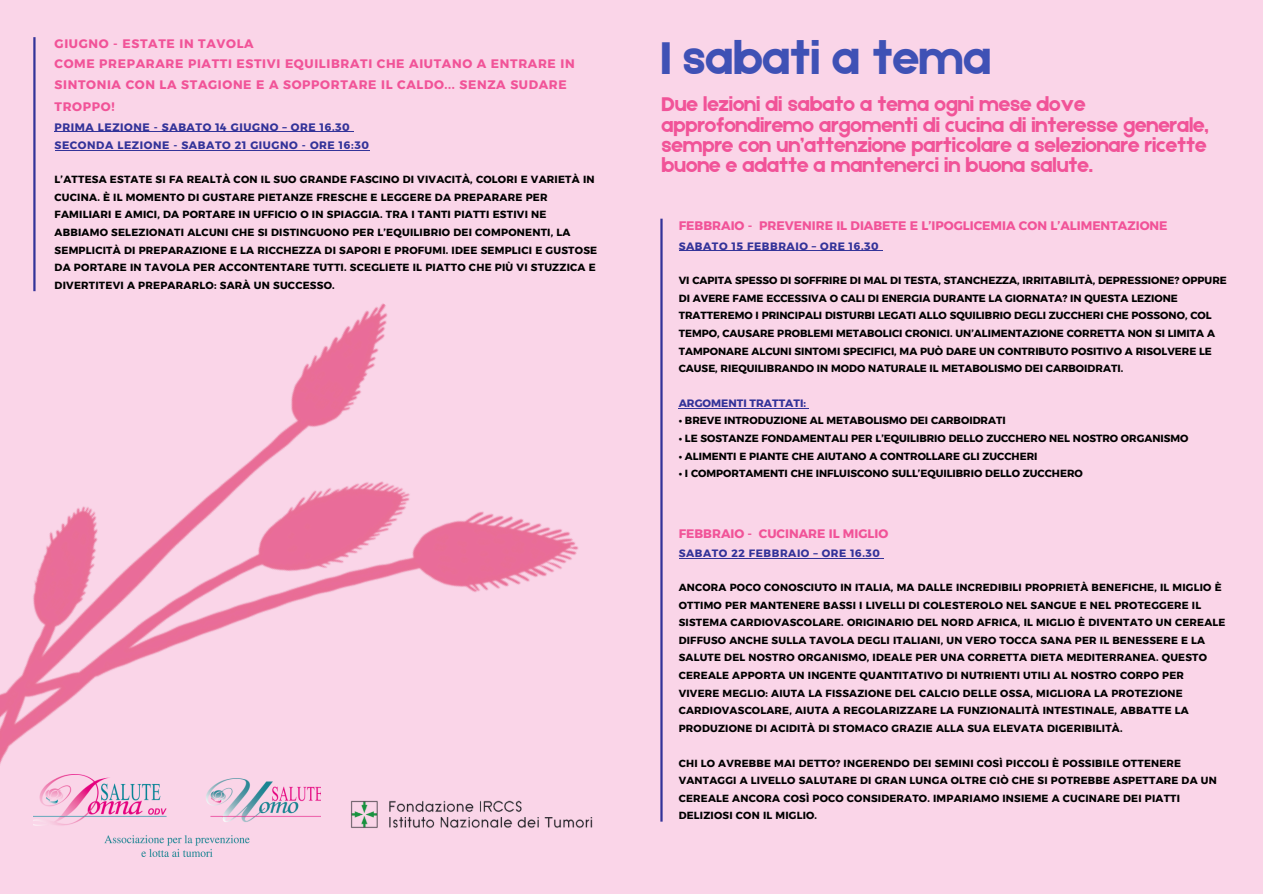
<style>
.page{position:relative;width:1263px;height:894px;background:#fff}
.page>*{position:absolute;margin:0;border:0;box-sizing:border-box;transform-origin:0 0}
.t1{font:48.75px "Etna";letter-spacing:-.005em;color:#3f51b5}
.t2{font:21.3px/20.2px "Etna";letter-spacing:-.005em;color:#f15398}
.t3{font:12.3px/19.8px "Kief Montaser Bold";letter-spacing:.05em;color:#f15398}
.t4{font:12.3px "Kief Montaser Bold";color:#f15398}
.t5{font:10.8px/18.5px "Kief Montaser Bold";letter-spacing:.05em;color:#339}
.t6{font:10.65px "Kief Montaser Bold";letter-spacing:.05em;color:#339}
.t7{font:10.65px "Kief Montaser Bold";color:#339}
.t8{font:10.35px/17.5px "Kief Montaser Bold";color:#000}
.t9{font:10.35px/17.7px "Kief Montaser Bold";letter-spacing:.02em;color:#000}
.t10{font:10.2px/17.5px "Kief Montaser Bold";letter-spacing:.02em;color:#000}
</style>
<div class="page">
<div style="left:0;top:0;width:1263px;height:893px;background:#fad5e8"></div>
<hr style="left:660px;top:218px;width:3px;height:603px;background:#339">
<hr style="left:33px;top:37px;width:3px;height:254px;background:#339">
<img style="left:0;top:203px;width:579px;height:654px">
<hr style="left:679px;top:558px;width:202px;height:1px;background:#339">
<hr style="left:679px;top:250px;width:200px;height:1px;background:#339">
<hr style="left:679px;top:408px;width:127px;height:1px;background:#339">
<hr style="left:55px;top:131px;width:107px;height:1px;background:#339">
<hr style="left:162px;top:131px;width:188px;height:1px;background:#339">
<hr style="left:55px;top:150px;width:126px;height:1px;background:#339">
<hr style="left:181px;top:150px;width:189px;height:1px;background:#339">
<img style="left:33px;top:774px;width:287px;height:81px">
<img style="left:343px;top:771px;width:250px;height:86px">
<p class="t3" style="left:55px;top:34px;width:522px">GIUGNO - ESTATE IN TAVOLA<br>COME PREPARARE PIATTI ESTIVI EQUILIBRATI CHE AIUTANO A ENTRARE IN</p>
<p class="t3" style="left:55px;top:74px;width:514px;line-height:21.3px">SINTONIA CON LA STAGIONE E A SOPPORTARE IL CALDO... SENZA SUDARE<br>TROPPO!</p>
<p class="t5" style="left:55px;top:117px;width:316px">PRIMA LEZIONE - SABATO 14 GIUGNO – ORE 16.30<br>SECONDA LEZIONE - SABATO 21 GIUGNO - ORE 16:30</p>
<h1 class="t9" style="left:55px;top:170px;width:544px">L’ATTESA ESTATE SI FA REALTÀ CON IL SUO GRANDE FASCINO DI VIVACITÀ, COLORI E VARIETÀ IN CUCINA. È IL MOMENTO DI GUSTARE PIETANZE FRESCHE E LEGGERE DA PREPARARE PER FAMILIARI E AMICI, DA PORTARE IN UFFICIO O IN SPIAGGIA. TRA I TANTI PIATTI ESTIVI NE ABBIAMO SELEZIONATI ALCUNI CHE SI DISTINGUONO PER L’EQUILIBRIO DEI COMPONENTI, LA SEMPLICITÀ DI PREPARAZIONE E LA RICCHEZZA DI SAPORI E PROFUMI. IDEE SEMPLICI E GUSTOSE DA PORTARE IN TAVOLA PER ACCONTENTARE TUTTI. SCEGLIETE IL PIATTO CHE PIÙ VI STUZZICA E DIVERTITEVI A PREPARARLO: SARÀ UN SUCCESSO.</h1>
<p class="t1" style="left:661px;top:24px;width:331px">I sabati a tema</p>
<p class="t2" style="left:661px;top:93px;width:549px">Due lezioni di sabato a tema ogni mese dove approfondiremo argomenti di cucina di interesse generale, sempre con un’attenzione particolare a selezionare ricette buone e adatte a mantenerci in buona salute.</p>
<p class="t4" style="left:679px;top:218px;width:490px">FEBBRAIO - PREVENIRE IL DIABETE E L’IPOGLICEMIA CON L’ALIMENTAZIONE</p>
<p class="t6" style="left:679px;top:239px;width:201px">SABATO 15 FEBBRAIO – ORE 16.30</p>
<p class="t8" style="left:679px;top:271px;width:550px">VI CAPITA SPESSO DI SOFFRIRE DI MAL DI TESTA, STANCHEZZA, IRRITABILITÀ, DEPRESSIONE? OPPURE DI AVERE FAME ECCESSIVA O CALI DI ENERGIA DURANTE LA GIORNATA? IN QUESTA LEZIONE TRATTEREMO I PRINCIPALI DISTURBI LEGATI ALLO SQUILIBRIO DEGLI ZUCCHERI CHE POSSONO, COL TEMPO, CAUSARE PROBLEMI METABOLICI CRONICI. UN’ALIMENTAZIONE CORRETTA NON SI LIMITA A</p>
<p class="t8" style="left:679px;top:342px;width:535px">TAMPONARE ALCUNI SINTOMI SPECIFICI, MA PUÒ DARE UN CONTRIBUTO POSITIVO A RISOLVERE LE<br>CAUSE, RIEQUILIBRANDO IN MODO NATURALE IL METABOLISMO DEI CARBOIDRATI.</p>
<p class="t7" style="left:679px;top:397px;width:129px">ARGOMENTI TRATTATI:</p>
<p class="t8" style="left:679px;top:411px;width:328px">• BREVE INTRODUZIONE AL METABOLISMO DEI CARBOIDRATI</p>
<p class="t8" style="left:679px;top:429px;width:511px">• LE SOSTANZE FONDAMENTALI PER L’EQUILIBRIO DELLO ZUCCHERO NEL NOSTRO ORGANISMO</p>
<h3 class="t8" style="left:679px;top:447px;width:360px">• ALIMENTI E PIANTE CHE AIUTANO A CONTROLLARE GLI ZUCCHERI</h3>
<p class="t8" style="left:679px;top:464px;width:406px">• I COMPORTAMENTI CHE INFLUISCONO SULL’EQUILIBRIO DELLO ZUCCHERO</p>
<p class="t4" style="left:679px;top:525px;width:75px">FEBBRAIO -</p>
<p class="t4" style="left:759px;top:525px;width:131px">CUCINARE IL MIGLIO</p>
<p class="t6" style="left:679px;top:547px;width:203px">SABATO 22 FEBBRAIO – ORE 16.30</p>
<p class="t10" style="left:679px;top:578px;width:548px">ANCORA POCO CONOSCIUTO IN ITALIA, MA DALLE INCREDIBILI PROPRIETÀ BENEFICHE, IL MIGLIO È OTTIMO PER MANTENERE BASSI I LIVELLI DI COLESTEROLO NEL SANGUE E NEL PROTEGGERE IL SISTEMA CARDIOVASCOLARE. ORIGINARIO DEL NORD AFRICA, IL MIGLIO È DIVENTATO UN CEREALE DIFFUSO ANCHE SULLA TAVOLA DEGLI ITALIANI, UN VERO TOCCA SANA PER IL BENESSERE E LA SALUTE DEL NOSTRO ORGANISMO, IDEALE PER UNA CORRETTA DIETA MEDITERRANEA. QUESTO CEREALE APPORTA UN INGENTE QUANTITATIVO DI NUTRIENTI UTILI AL NOSTRO CORPO PER VIVERE MEGLIO: AIUTA LA FISSAZIONE DEL CALCIO DELLE OSSA, MIGLIORA LA PROTEZIONE CARDIOVASCOLARE, AIUTA A REGOLARIZZARE LA FUNZIONALITÀ INTESTINALE, ABBATTE LA PRODUZIONE DI ACIDITÀ DI STOMACO GRAZIE ALLA SUA ELEVATA DIGERIBILITÀ.</p>
<p class="t10" style="left:679px;top:754px;width:540px">CHI LO AVREBBE MAI DETTO? INGERENDO DEI SEMINI COSÌ PICCOLI È POSSIBILE OTTENERE VANTAGGI A LIVELLO SALUTARE DI GRAN LUNGA OLTRE CIÒ CHE SI POTREBBE ASPETTARE DA UN CEREALE ANCORA COSÌ POCO CONSIDERATO. IMPARIAMO INSIEME A CUCINARE DEI PIATTI DELIZIOSI CON IL MIGLIO.</p>
</div>
